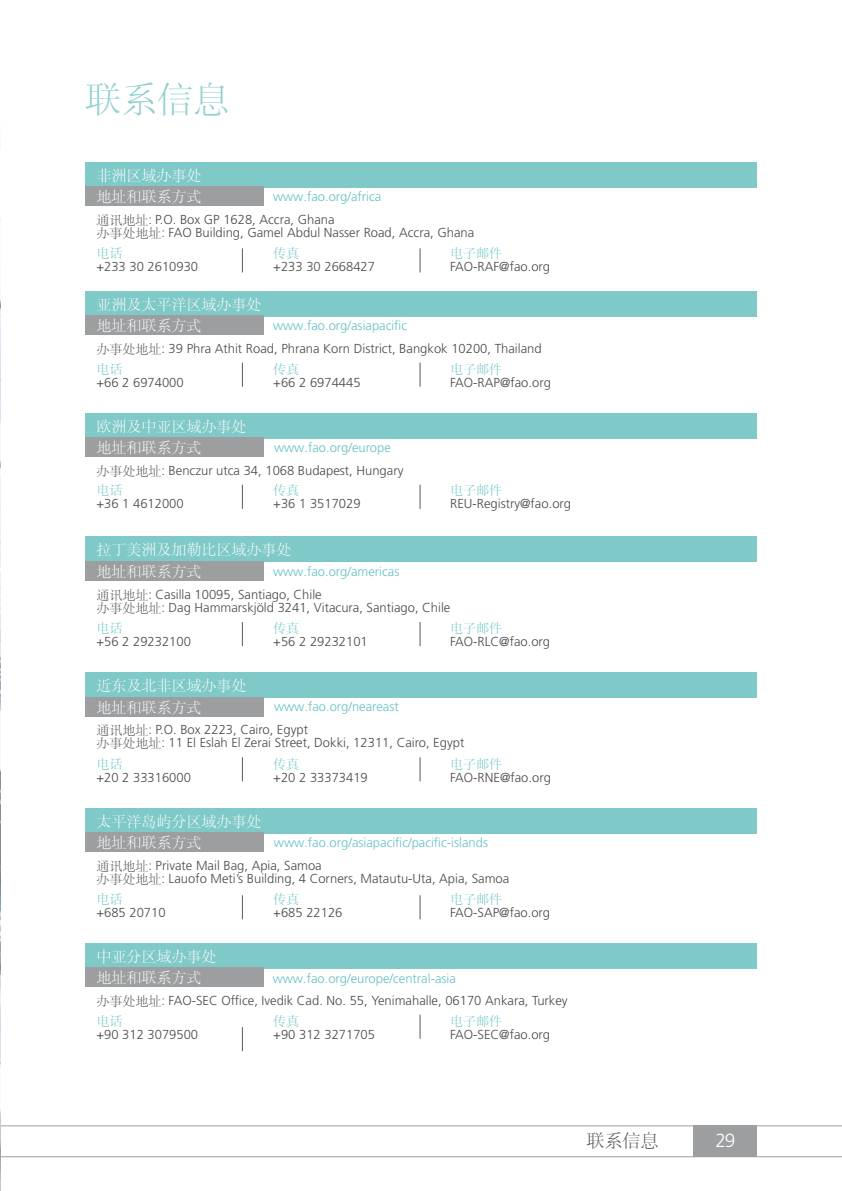
<style>
.page{position:relative;width:842px;height:1191px;background:#fff}
.page>*{position:absolute;margin:0;border:0;box-sizing:border-box;transform-origin:0 0}
.t1{font:36px "ST Song";color:#8fcfd0}
.t2{font:300 19px "Frutiger LT Pro";color:#fff}
.t3{font:18px "ST Song";color:#4b4b4d}
.t4{font:15px "ST Song";color:#fff}
.t5{font:300 13px/13px "Frutiger LT Pro";color:#4b4b4d}
.t6{font:300 13px "Frutiger LT Pro";color:#68c1c4}
.t7{font:13px "ST Song";color:#68c1c4}
.s1{font-family:"ST Song";font-weight:400}
</style>
<div class="page">
<hr style="left:0;top:1125px;width:842px;height:1px;background:#9c9e9f">
<hr style="left:0;top:1156px;width:842px;height:1px;background:#9c9e9f">
<div style="left:694px;top:1125px;width:63px;height:32px;background:#9c9e9f"></div>
<div style="left:85px;top:162px;width:672px;height:25px;background:#80c9c9"></div>
<div style="left:85px;top:186px;width:179px;height:20px;background:#9c9e9f"></div>
<svg style="left:242px;top:248px;width:1px;height:24px"></svg>
<svg style="left:420px;top:248px;width:1px;height:24px"></svg>
<div style="left:85px;top:291px;width:672px;height:25px;background:#80c9c9"></div>
<div style="left:85px;top:315px;width:179px;height:20px;background:#9c9e9f"></div>
<svg style="left:242px;top:363px;width:1px;height:24px"></svg>
<svg style="left:420px;top:363px;width:1px;height:24px"></svg>
<div style="left:85px;top:413px;width:672px;height:25px;background:#80c9c9"></div>
<div style="left:85px;top:437px;width:179px;height:20px;background:#9c9e9f"></div>
<svg style="left:242px;top:485px;width:1px;height:24px"></svg>
<svg style="left:420px;top:485px;width:1px;height:24px"></svg>
<div style="left:85px;top:537px;width:672px;height:25px;background:#80c9c9"></div>
<div style="left:85px;top:560px;width:179px;height:20px;background:#9c9e9f"></div>
<svg style="left:242px;top:622px;width:1px;height:24px"></svg>
<svg style="left:420px;top:622px;width:1px;height:24px"></svg>
<div style="left:85px;top:672px;width:672px;height:26px;background:#80c9c9"></div>
<div style="left:85px;top:696px;width:179px;height:20px;background:#9c9e9f"></div>
<svg style="left:242px;top:757px;width:1px;height:24px"></svg>
<svg style="left:420px;top:757px;width:1px;height:24px"></svg>
<div style="left:85px;top:808px;width:672px;height:25px;background:#80c9c9"></div>
<div style="left:85px;top:832px;width:179px;height:20px;background:#9c9e9f"></div>
<svg style="left:242px;top:895px;width:1px;height:24px"></svg>
<svg style="left:420px;top:895px;width:1px;height:24px"></svg>
<div style="left:85px;top:943px;width:672px;height:25px;background:#80c9c9"></div>
<div style="left:85px;top:967px;width:179px;height:20px;background:#9c9e9f"></div>
<svg style="left:242px;top:1027px;width:1px;height:24px"></svg>
<svg style="left:420px;top:1014px;width:1px;height:24px"></svg>
<img style="left:0;top:0;width:1px;height:1191px">
<h1 class="t1" style="left:85px;top:75px;width:145px">联系信息</h1>
<p class="t4" style="left:96px;top:165px;width:106px">非洲区域办事处</p>
<p class="t5" style="left:96px;top:213px;width:379px"><span class="s1">通讯地址</span>: P.O. Box GP 1628, Accra, Ghana<br><span class="s1">办事处地址</span>: FAO Building, Gamel Abdul Nasser Road, Accra, Ghana</p>
<p class="t4" style="left:96px;top:186px;width:106px">地址和联系方式</p>
<p class="t6" style="left:273px;top:189px;width:110px">www.fao.org/africa</p>
<p class="t7" style="left:96px;top:244px;width:27px">电话</p>
<p class="t5" style="left:96px;top:260px;width:103px">+233 30 2610930</p>
<p class="t7" style="left:273px;top:244px;width:27px">传真</p>
<p class="t5" style="left:273px;top:260px;width:103px">+233 30 2668427</p>
<p class="t7" style="left:450px;top:244px;width:53px">电子邮件</p>
<p class="t5" style="left:450px;top:260px;width:101px">FAO-RAF@fao.org</p>
<p class="t4" style="left:96px;top:294px;width:166px">亚洲及太平洋区域办事处</p>
<p class="t5" style="left:96px;top:342px;width:447px"><span class="s1">办事处地址</span>: 39 Phra Athit Road, Phrana Korn District, Bangkok 10200, Thailand</p>
<p class="t4" style="left:96px;top:315px;width:106px">地址和联系方式</p>
<p class="t6" style="left:273px;top:318px;width:136px">www.fao.org/asiapacific</p>
<p class="t7" style="left:96px;top:360px;width:27px">电话</p>
<p class="t5" style="left:96px;top:376px;width:89px">+66 2 6974000</p>
<p class="t7" style="left:273px;top:360px;width:27px">传真</p>
<p class="t5" style="left:273px;top:376px;width:89px">+66 2 6974445</p>
<p class="t7" style="left:450px;top:360px;width:53px">电子邮件</p>
<p class="t5" style="left:450px;top:376px;width:102px">FAO-RAP@fao.org</p>
<p class="t4" style="left:96px;top:416px;width:151px">欧洲及中亚区域办事处</p>
<p class="t5" style="left:96px;top:464px;width:309px"><span class="s1">办事处地址</span>: Benczur utca 34, 1068 Budapest, Hungary</p>
<p class="t4" style="left:96px;top:437px;width:106px">地址和联系方式</p>
<p class="t6" style="left:274px;top:440px;width:118px">www.fao.org/europe</p>
<p class="t7" style="left:96px;top:481px;width:27px">电话</p>
<p class="t5" style="left:96px;top:497px;width:89px">+36 1 4612000</p>
<p class="t7" style="left:273px;top:481px;width:27px">传真</p>
<p class="t5" style="left:273px;top:497px;width:89px">+36 1 3517029</p>
<p class="t7" style="left:450px;top:481px;width:53px">电子邮件</p>
<p class="t5" style="left:450px;top:497px;width:122px">REU-Registry@fao.org</p>
<p class="t4" style="left:96px;top:539px;width:196px">拉丁美洲及加勒比区域办事处</p>
<p class="t5" style="left:96px;top:587px;width:356px"><span class="s1">通讯地址</span>: Casilla 10095, Santiago, Chile<br><span class="s1">办事处地址</span>: Dag Hammarskjöld 3241, Vitacura, Santiago, Chile</p>
<p class="t4" style="left:96px;top:561px;width:106px">地址和联系方式</p>
<p class="t6" style="left:273px;top:563px;width:128px">www.fao.org/americas</p>
<p class="t7" style="left:96px;top:619px;width:27px">电话</p>
<p class="t5" style="left:96px;top:634px;width:96px">+56 2 29232100</p>
<p class="t7" style="left:273px;top:619px;width:27px">传真</p>
<p class="t5" style="left:273px;top:634px;width:96px">+56 2 29232101</p>
<p class="t7" style="left:450px;top:619px;width:53px">电子邮件</p>
<p class="t5" style="left:450px;top:634px;width:101px">FAO-RLC@fao.org</p>
<p class="t4" style="left:96px;top:675px;width:151px">近东及北非区域办事处</p>
<p class="t5" style="left:96px;top:723px;width:369px"><span class="s1">通讯地址</span>: P.O. Box 2223, Cairo, Egypt<br><span class="s1">办事处地址</span>: 11 El Eslah El Zerai Street, Dokki, 12311, Cairo, Egypt</p>
<p class="t4" style="left:96px;top:696px;width:106px">地址和联系方式</p>
<p class="t6" style="left:274px;top:699px;width:126px">www.fao.org/neareast</p>
<p class="t7" style="left:96px;top:754px;width:27px">电话</p>
<p class="t5" style="left:96px;top:770px;width:96px">+20 2 33316000</p>
<p class="t7" style="left:273px;top:754px;width:27px">传真</p>
<p class="t5" style="left:273px;top:770px;width:96px">+20 2 33373419</p>
<p class="t7" style="left:450px;top:754px;width:53px">电子邮件</p>
<p class="t5" style="left:450px;top:770px;width:102px">FAO-RNE@fao.org</p>
<p class="t4" style="left:96px;top:811px;width:166px">太平洋岛屿分区域办事处</p>
<p class="t5" style="left:96px;top:859px;width:414px"><span class="s1">通讯地址</span>: Private Mail Bag, Apia, Samoa<br><span class="s1">办事处地址</span>: Lauofo Meti’s Building, 4 Corners, Matautu-Uta, Apia, Samoa</p>
<p class="t4" style="left:96px;top:832px;width:106px">地址和联系方式</p>
<p class="t6" style="left:274px;top:835px;width:216px">www.fao.org/asiapacific/pacific-islands</p>
<p class="t7" style="left:96px;top:890px;width:27px">电话</p>
<p class="t5" style="left:96px;top:906px;width:71px">+685 20710</p>
<p class="t7" style="left:273px;top:890px;width:27px">传真</p>
<p class="t5" style="left:273px;top:906px;width:71px">+685 22126</p>
<p class="t7" style="left:450px;top:890px;width:53px">电子邮件</p>
<p class="t5" style="left:450px;top:906px;width:101px">FAO-SAP@fao.org</p>
<p class="t4" style="left:96px;top:946px;width:121px">中亚分区域办事处</p>
<p class="t5" style="left:96px;top:994px;width:473px"><span class="s1">办事处地址</span>: FAO-SEC Office, Ivedik Cad. No. 55, Yenimahalle, 06170 Ankara, Turkey</p>
<p class="t4" style="left:96px;top:967px;width:106px">地址和联系方式</p>
<p class="t7" style="left:96px;top:1011px;width:27px">电话</p>
<p class="t5" style="left:96px;top:1027px;width:103px">+90 312 3079500</p>
<p class="t6" style="left:273px;top:971px;width:185px">www.fao.org/europe/central-asia</p>
<p class="t7" style="left:273px;top:1011px;width:27px">传真</p>
<p class="t5" style="left:273px;top:1027px;width:103px">+90 312 3271705</p>
<p class="t7" style="left:450px;top:1011px;width:53px">电子邮件</p>
<p class="t5" style="left:450px;top:1027px;width:101px">FAO-SEC@fao.org</p>
<h3 class="t3" style="left:586px;top:1128px;width:73px">联系信息</h3>
<h2 class="t2" style="left:715px;top:1129px;width:22px">29</h2>
</div>
